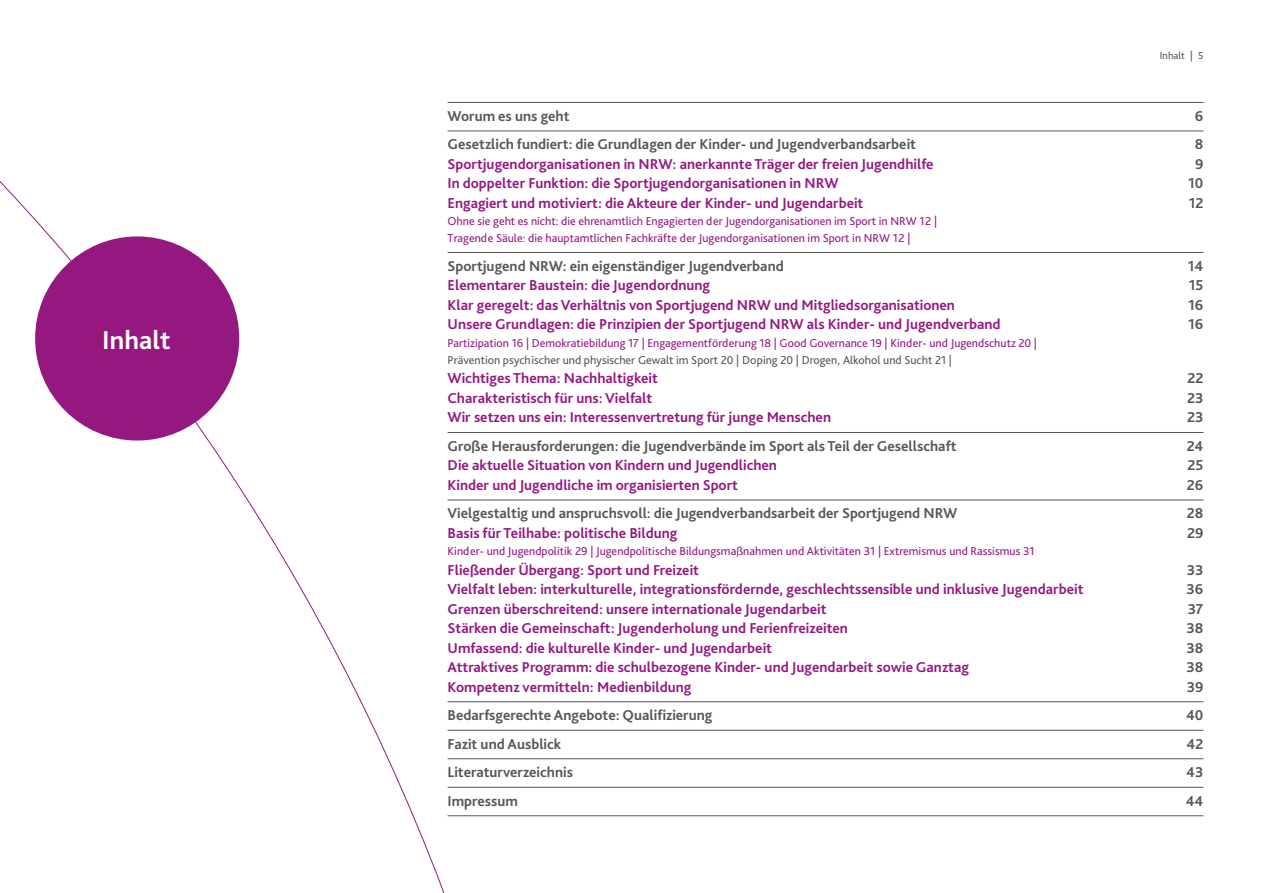
<style>
.page{position:relative;width:1263px;height:893px;background:#fff}
.page>*{position:absolute;margin:0;border:0;box-sizing:border-box;transform-origin:0 0}
.t1{font:700 27px "Bliss Pro";color:#fff}
.t2{font:700 15px "Bliss Pro";color:#951881}
.t3{font:700 15px "Bliss Pro";color:#565656}
.t4{font:12px "Bliss Pro";color:#951881}
.t5{font:12px "Bliss Pro";color:#565656}
.t6{font:10.5px "Bliss Pro";color:#565656}
.s1{color:#951881}
</style>
<div class="page">
<hr style="left:448px;top:102px;width:755px;height:1px;background:#565656">
<hr style="left:448px;top:131px;width:755px;height:1px;background:#565656">
<hr style="left:448px;top:252px;width:755px;height:1px;background:#565656">
<hr style="left:448px;top:432px;width:755px;height:1px;background:#565656">
<hr style="left:448px;top:500px;width:755px;height:1px;background:#565656">
<hr style="left:448px;top:701px;width:755px;height:1px;background:#565656">
<hr style="left:448px;top:730px;width:755px;height:1px;background:#565656">
<hr style="left:448px;top:758px;width:755px;height:1px;background:#565656">
<hr style="left:448px;top:787px;width:755px;height:1px;background:#565656">
<hr style="left:448px;top:815px;width:755px;height:1px;background:#565656">
<div style="left:35px;top:236px;width:204px;height:205px;background:#951881;border-radius:50%"></div>
<p class="t1" style="left:102px;top:323px;width:70px">Inhalt</p>
<p class="t6" style="left:1160px;top:49px;width:45px">Inhalt <span class="s1">|</span> 5</p>
<p class="t3" style="left:448px;top:107px;width:124px">Worum es uns geht</p>
<p class="t3" style="left:1195px;top:107px;width:10px">6</p>
<p class="t3" style="left:448px;top:135px;width:470px">Gesetzlich fundiert: die Grundlagen der Kinder- und Jugendverbandsarbeit</p>
<p class="t3" style="left:1195px;top:135px;width:10px">8</p>
<p class="t2" style="left:448px;top:155px;width:487px">Sportjugendorganisationen in NRW: anerkannte Träger der freien Jugendhilfe</p>
<p class="t3" style="left:1195px;top:155px;width:10px">9</p>
<p class="t2" style="left:448px;top:174px;width:392px">In doppelter Funktion: die Sportjugendorganisationen in NRW</p>
<p class="t3" style="left:1188px;top:174px;width:17px">10</p>
<p class="t2" style="left:448px;top:194px;width:417px">Engagiert und motiviert: die Akteure der Kinder- und Jugendarbeit</p>
<p class="t3" style="left:1189px;top:194px;width:16px">12</p>
<p class="t4" style="left:448px;top:214px;width:491px">Ohne sie geht es nicht: die ehrenamtlich Engagierten der Jugendorganisationen im Sport in NRW 12 |</p>
<p class="t4" style="left:448px;top:231px;width:464px">Tragende Säule: die hauptamtlichen Fachkräfte der Jugendorganisationen im Sport in NRW 12 |</p>
<p class="t3" style="left:448px;top:257px;width:338px">Sportjugend NRW: ein eigenständiger Jugendverband</p>
<p class="t3" style="left:1188px;top:257px;width:17px">14</p>
<p class="t2" style="left:448px;top:276px;width:264px">Elementarer Baustein: die Jugendordnung</p>
<p class="t3" style="left:1189px;top:276px;width:16px">15</p>
<p class="t2" style="left:448px;top:296px;width:509px">Klar geregelt: das Verhältnis von Sportjugend NRW und Mitgliedsorganisationen</p>
<p class="t3" style="left:1188px;top:296px;width:17px">16</p>
<p class="t2" style="left:448px;top:315px;width:555px">Unsere Grundlagen: die Prinzipien der Sportjugend NRW als Kinder- und Jugendverband</p>
<p class="t3" style="left:1188px;top:315px;width:17px">16</p>
<p class="t4" style="left:448px;top:335px;width:591px">Partizipation 16 | Demokratiebildung 17 | Engagementförderung 18 | Good Governance 19 | Kinder- und Jugendschutz 20 |</p>
<p class="t5" style="left:448px;top:352px;width:506px">Prävention psychischer und physischer Gewalt im Sport 20 | Doping 20 | Drogen, Alkohol und Sucht 21 |</p>
<p class="t2" style="left:448px;top:369px;width:212px">Wichtiges Thema: Nachhaltigkeit</p>
<p class="t3" style="left:1187px;top:369px;width:18px">22</p>
<p class="t2" style="left:448px;top:389px;width:206px">Charakteristisch für uns: Vielfalt</p>
<p class="t3" style="left:1187px;top:389px;width:18px">23</p>
<p class="t2" style="left:448px;top:408px;width:385px">Wir setzen uns ein: Interessenvertretung für junge Menschen</p>
<p class="t3" style="left:1187px;top:408px;width:18px">23</p>
<p class="t3" style="left:448px;top:437px;width:511px">Große Herausforderungen: die Jugendverbände im Sport als Teil der Gesellschaft</p>
<p class="t3" style="left:1187px;top:437px;width:18px">24</p>
<p class="t2" style="left:448px;top:456px;width:331px">Die aktuelle Situation von Kindern und Jugendlichen</p>
<p class="t3" style="left:1187px;top:456px;width:17px">25</p>
<p class="t2" style="left:448px;top:476px;width:292px">Kinder und Jugendliche im organisierten Sport</p>
<p class="t3" style="left:1187px;top:476px;width:18px">26</p>
<p class="t3" style="left:448px;top:504px;width:511px">Vielgestaltig und anspruchsvoll: die Jugendverbandsarbeit der Sportjugend NRW</p>
<p class="t3" style="left:1187px;top:504px;width:18px">28</p>
<p class="t2" style="left:448px;top:524px;width:231px">Basis für Teilhabe: politische Bildung</p>
<p class="t3" style="left:1187px;top:524px;width:18px">29</p>
<p class="t4" style="left:448px;top:544px;width:588px">Kinder- und Jugendpolitik 29 | Jugendpolitische Bildungsmaßnahmen und Aktivitäten 31 | Extremismus und Rassismus 31</p>
<p class="t2" style="left:448px;top:560px;width:253px">Fließender Übergang: Sport und Freizeit</p>
<p class="t3" style="left:1187px;top:560px;width:18px">33</p>
<p class="t2" style="left:448px;top:580px;width:637px">Vielfalt leben: interkulturelle, integrationsfördernde, geschlechtssensible und inklusive Jugendarbeit</p>
<p class="t3" style="left:1186px;top:580px;width:18px">36</p>
<p class="t2" style="left:448px;top:599px;width:380px">Grenzen überschreitend: unsere internationale Jugendarbeit</p>
<p class="t3" style="left:1188px;top:599px;width:17px">37</p>
<p class="t2" style="left:448px;top:619px;width:402px">Stärken die Gemeinschaft: Jugenderholung und Ferienfreizeiten</p>
<p class="t3" style="left:1186px;top:619px;width:18px">38</p>
<p class="t2" style="left:448px;top:638px;width:326px">Umfassend: die kulturelle Kinder- und Jugendarbeit</p>
<p class="t3" style="left:1186px;top:638px;width:18px">38</p>
<p class="t2" style="left:448px;top:658px;width:523px">Attraktives Programm: die schulbezogene Kinder- und Jugendarbeit sowie Ganztag</p>
<p class="t3" style="left:1186px;top:658px;width:18px">38</p>
<p class="t2" style="left:448px;top:677px;width:245px">Kompetenz vermitteln: Medienbildung</p>
<p class="t3" style="left:1187px;top:677px;width:18px">39</p>
<p class="t3" style="left:448px;top:706px;width:266px">Bedarfsgerechte Angebote: Qualifizierung</p>
<p class="t3" style="left:1186px;top:706px;width:19px">40</p>
<p class="t3" style="left:448px;top:734px;width:115px">Fazit und Ausblick</p>
<p class="t3" style="left:1186px;top:734px;width:18px">42</p>
<p class="t3" style="left:448px;top:763px;width:127px">Literaturverzeichnis</p>
<p class="t3" style="left:1186px;top:763px;width:19px">43</p>
<p class="t3" style="left:448px;top:791px;width:72px">Impressum</p>
<p class="t3" style="left:1186px;top:791px;width:19px">44</p>
</div>
